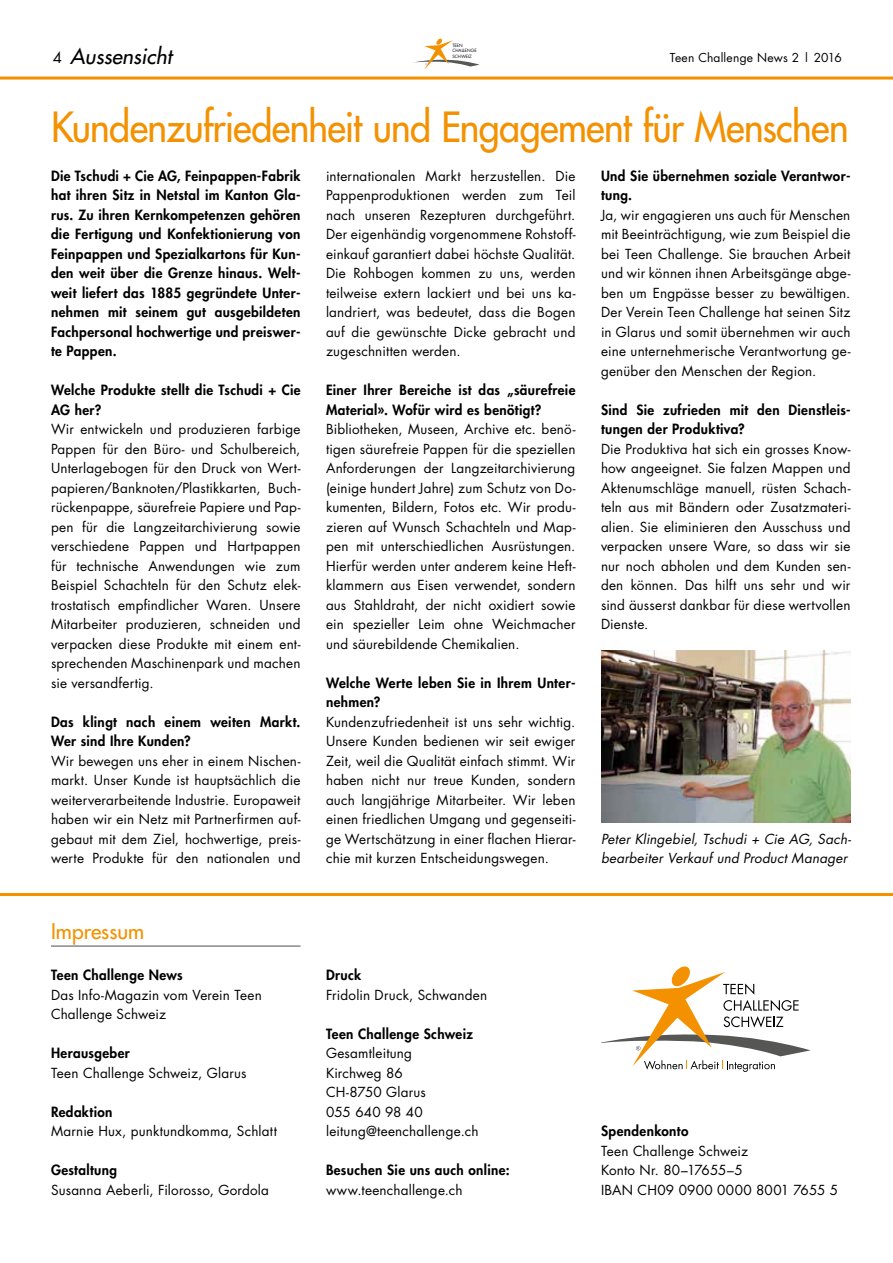
<style>
.page{position:relative;width:893px;height:1263px;background:#fff}
.page>*{position:absolute;margin:0;border:0;box-sizing:border-box;transform-origin:0 0}
.t1{font:40.5px "Futura";letter-spacing:-.02em;color:#f39100;scale:.93 1}
.t2{font:italic 21px "Futura";color:#000}
.t3{font:21px "Futura";color:#f39100}
.t4{font:15px "Futura";color:#000}
.t5{font:800 13.8px/19.5px "Futura";letter-spacing:.03em;color:#000}
.t6{font:13.5px/19.5px "Futura";letter-spacing:.015em;color:#000;text-align:justify}
.t7{font:italic 13.5px/19.5px "Futura";letter-spacing:.015em;color:#000}
.t8{font:12px "Futura";letter-spacing:.015em;color:#000}
.t9{font:4.35px/5.2px "Futura CE";color:#000}
</style>
<div class="page">
<hr style="left:0;top:77px;width:893px;height:3px;background:#f39100">
<svg style="left:414px;top:38px;width:66px;height:32px"></svg>
<img style="left:601px;top:650px;width:249px;height:172px">
<hr style="left:0;top:893px;width:893px;height:3px;background:#f39100">
<svg style="left:601px;top:966px;width:210px;height:106px"></svg>
<hr style="left:51px;top:945px;width:249px;height:2px;background:#868786">
<p class="t4" style="left:53px;top:47px;width:11px">4</p>
<p class="t9" style="left:452px;top:43px;width:26px">TEEN<br>CHALLENGE<br>SCHWEIZ</p>
<h2 class="t2" style="left:70px;top:42px;width:103px">Aussensicht</h2>
<p class="t8" style="left:670px;top:49px;width:174px">Teen Challenge News 2 | 2016</p>
<h1 class="t1" style="left:51px;top:100px;width:859px">Kundenzufriedenheit und Engagement für Menschen</h1>
<p class="t5" style="left:51px;top:166px;width:251px;text-align:justify">Die Tschudi + Cie AG, Feinpappen-Fabrik hat ihren Sitz in Netstal im Kanton Gla&shy;rus. Zu ihren Kernkompetenzen gehören die Fertigung und Konfektionierung von Feinpappen und Spezialkartons für Kun&shy;den weit über die Grenze hinaus. Welt&shy;weit liefert das 1885 gegründete Unter&shy;nehmen mit seinem gut ausgebildeten Fachpersonal hochwertige und preiswer&shy;te Pappen.</p>
<p class="t5" style="left:51px;top:380px;width:251px">Welche Produkte stellt die Tschudi + Cie<br>AG her?</p>
<p class="t6" style="left:51px;top:419px;width:251px">Wir entwickeln und produzieren farbige Pappen für den Büro- und Schulbereich, Unterlagebogen für den Druck von Wert&shy;papieren/Banknoten/Plastikkarten, Buch&shy;rückenpappe, säurefreie Papiere und Pap&shy;pen für die Langzeitarchivierung sowie verschiedene Pappen und Hartpappen für technische Anwendungen wie zum Beispiel Schachteln für den Schutz elek&shy;trostatisch empfindlicher Waren. Unsere Mitarbeiter produzieren, schneiden und verpacken diese Produkte mit einem ent&shy;sprechenden Maschinenpark und machen sie versandfertig.</p>
<p class="t5" style="left:51px;top:712px;width:251px">Das klingt nach einem weiten Markt.<br>Wer sind Ihre Kunden?</p>
<p class="t6" style="left:51px;top:751px;width:251px">Wir bewegen uns eher in einem Nischen&shy;markt. Unser Kunde ist hauptsächlich die weiterverarbeitende Industrie. Europaweit haben wir ein Netz mit Partnerfirmen auf&shy;gebaut mit dem Ziel, hochwertige, preis&shy;werte Produkte für den nationalen und</p>
<p class="t5" style="left:601px;top:166px;width:251px">Und Sie übernehmen soziale Verantwor&shy;tung.</p>
<p class="t6" style="left:601px;top:205px;width:251px">Ja, wir engagieren uns auch für Menschen mit Beeinträchtigung, wie zum Beispiel die bei Teen Challenge. Sie brauchen Arbeit und wir können ihnen Arbeitsgänge abge&shy;ben um Engpässe besser zu bewältigen.<br>Der Verein Teen Challenge hat seinen Sitz in Glarus und somit übernehmen wir auch eine unternehmerische Verantwortung ge&shy;genüber den Menschen der Region.</p>
<p class="t5" style="left:601px;top:400px;width:250px">Sind Sie zufrieden mit den Dienstleis&shy;tungen der Produktiva?</p>
<p class="t6" style="left:601px;top:439px;width:251px">Die Produktiva hat sich ein grosses Know&shy;how angeeignet. Sie falzen Mappen und Aktenumschläge manuell, rüsten Schach&shy;teln aus mit Bändern oder Zusatzmateri&shy;alien. Sie eliminieren den Ausschuss und verpacken unsere Ware, so dass wir sie nur noch abholen und dem Kunden sen&shy;den können. Das hilft uns sehr und wir sind äusserst dankbar für diese wertvollen Dienste.</p>
<p class="t6" style="left:326px;top:166px;width:251px">internationalen Markt herzustellen. Die Pappenproduktionen werden zum Teil nach unseren Rezepturen durchgeführt.<br>Der eigenhändig vorgenommene Rohstoff&shy;einkauf garantiert dabei höchste Qualität.<br>Die Rohbogen kommen zu uns, werden teilweise extern lackiert und bei uns ka&shy;landriert, was bedeutet, dass die Bogen auf die gewünschte Dicke gebracht und zugeschnitten werden.</p>
<p class="t5" style="left:326px;top:380px;width:251px">Einer Ihrer Bereiche ist das „säurefreie<br>Material». Wofür wird es benötigt?</p>
<p class="t6" style="left:326px;top:419px;width:251px">Bibliotheken, Museen, Archive etc. benö&shy;tigen säurefreie Pappen für die speziellen Anforderungen der Langzeitarchivierung (einige hundert Jahre) zum Schutz von Do&shy;kumenten, Bildern, Fotos etc. Wir produ&shy;zieren auf Wunsch Schachteln und Map&shy;pen mit unterschiedlichen Ausrüstungen.<br>Hierfür werden unter anderem keine Heft&shy;klammern aus Eisen verwendet, sondern aus Stahldraht, der nicht oxidiert sowie ein spezieller Leim ohne Weichmacher und säurebildende Chemikalien.</p>
<p class="t5" style="left:326px;top:673px;width:251px">Welche Werte leben Sie in Ihrem Unter&shy;nehmen?</p>
<p class="t6" style="left:326px;top:712px;width:251px">Kundenzufriedenheit ist uns sehr wichtig.<br>Unsere Kunden bedienen wir seit ewiger Zeit, weil die Qualität einfach stimmt. Wir haben nicht nur treue Kunden, sondern auch langjährige Mitarbeiter. Wir leben einen friedlichen Umgang und gegenseiti&shy;ge Wertschätzung in einer flachen Hierar&shy;chie mit kurzen Entscheidungswegen.</p>
<p class="t7" style="left:601px;top:829px;width:252px">Peter Klingebiel, Tschudi + Cie AG, Sach&shy;bearbeiter Verkauf und Product Manager</p>
<h2 class="t3" style="left:51px;top:917px;width:95px">Impressum</h2>
<p class="t5" style="left:51px;top:965px;width:133px">Teen Challenge News</p>
<p class="t6" style="left:51px;top:985px;width:212px">Das Info-Magazin vom Verein Teen<br>Challenge Schweiz</p>
<p class="t5" style="left:51px;top:1043px;width:80px">Herausgeber</p>
<p class="t6" style="left:51px;top:1063px;width:197px">Teen Challenge Schweiz, Glarus</p>
<p class="t5" style="left:51px;top:1102px;width:63px">Redaktion</p>
<p class="t6" style="left:51px;top:1121px;width:227px">Marnie Hux, punktundkomma, Schlatt</p>
<p class="t5" style="left:51px;top:1160px;width:68px">Gestaltung</p>
<p class="t6" style="left:51px;top:1180px;width:219px">Susanna Aeberli, Filorosso, Gordola</p>
<p class="t5" style="left:326px;top:965px;width:37px">Druck</p>
<p class="t6" style="left:326px;top:985px;width:163px">Fridolin Druck, Schwanden</p>
<p class="t5" style="left:326px;top:1024px;width:148px">Teen Challenge Schweiz</p>
<p class="t6" style="left:326px;top:1043px;width:154px;text-align:left">Gesamtleitung<br>Kirchweg 86<br>CH-8750 Glarus<br>055 640 98 40 leitung@teenchallenge.ch</p>
<p class="t5" style="left:326px;top:1160px;width:185px">Besuchen Sie uns auch online:</p>
<p class="t6" style="left:326px;top:1180px;width:138px">www.teenchallenge.ch</p>
<p class="t5" style="left:601px;top:1121px;width:89px">Spendenkonto</p>
<p class="t6" style="left:601px;top:1141px;width:239px;text-align:left">Teen Challenge Schweiz<br>Konto Nr. 80–17655–5<br>IBAN CH09 0900 0000 8001 7655 5</p>
</div>
